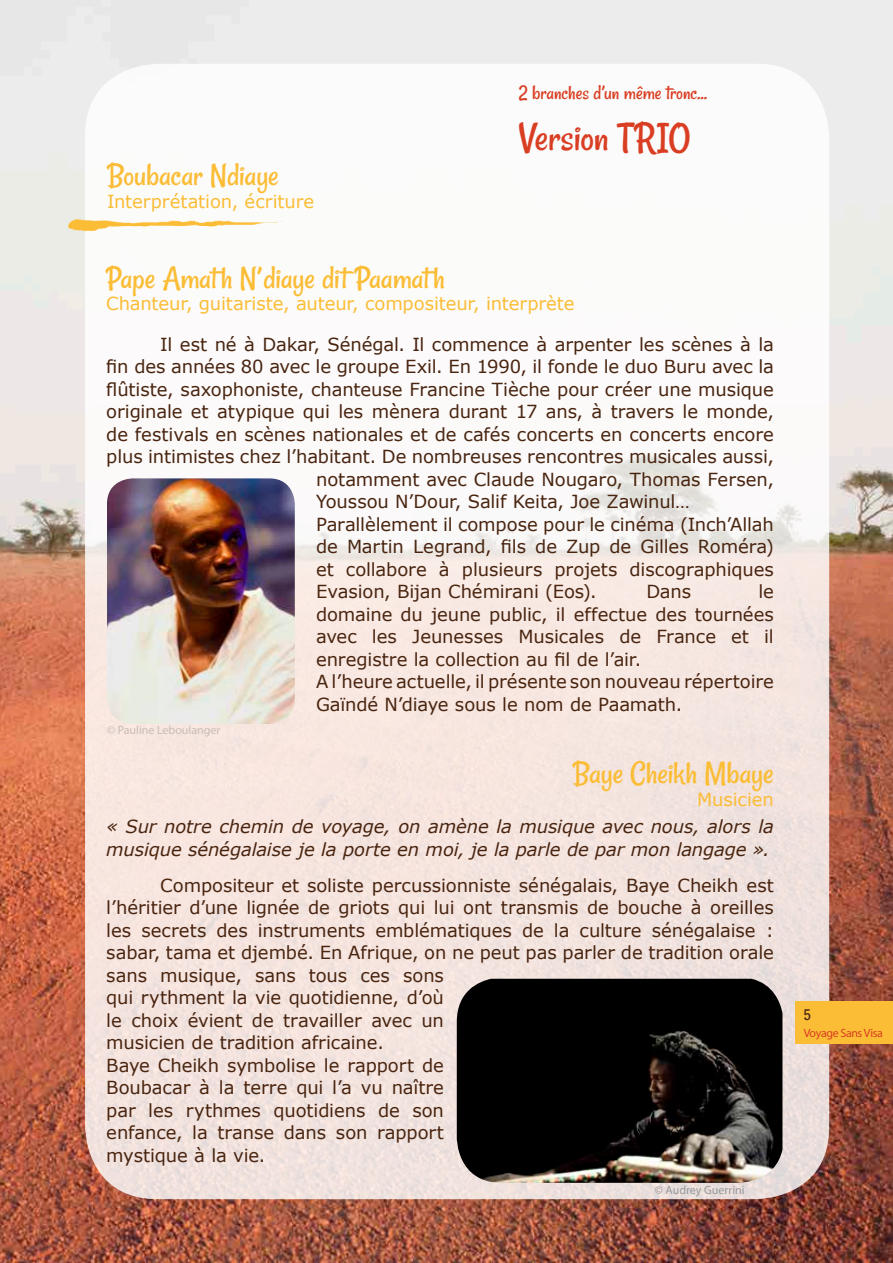
<style>
.page{position:relative;width:893px;height:1263px;background:#fff}
.page>*{position:absolute;margin:0;border:0;box-sizing:border-box;transform-origin:0 0}
.titre_1{font:42px "Rancho";letter-spacing:-.005em;color:#d93e23}
.sous_titre{font:33px "Rancho";letter-spacing:-.005em;color:#fbbd36}
.titre_1-2{font:21px "Rancho";letter-spacing:-.005em;color:#d93e23}
.texte_principal{font:18px/22.5px "Verdana";letter-spacing:-.005em;color:#492510;text-align:justify}
.texte_principal-2{font:italic 18px/22.5px "Verdana";letter-spacing:-.01em;color:#492510}
.texte_principal-3{font:18px "Verdana";letter-spacing:-.005em;color:#fbbd36}
.t1{font:15px "Rancho";color:#492510}
.légende{font:12px "Myriad Pro";color:#c8bdb7}
.légende-2{font:12px "Myriad Pro";color:#97989b}
.t2{font:12px "Myriad Pro";letter-spacing:-.03em;color:#d93e23}
</style>
<div class="page">
<img style="left:0;top:0;width:893px;height:1263px">
<div style="left:85px;top:64px;width:744px;height:1135px;background:linear-gradient(to bottom,#fdffff,#f0dcd6);border-radius:72px"></div>
<div style="left:795px;top:1001px;width:98px;height:42px;background:#fbbd36"></div>
<svg style="left:68px;top:219px;width:216px;height:12px"></svg>
<img style="left:107px;top:478px;width:188px;height:246px">
<img style="left:457px;top:979px;width:325px;height:204px">
<p class="sous_titre" style="left:107px;top:155px;width:173px">Boubacar Ndiaye</p>
<p class="texte_principal-3" style="left:107px;top:190px;width:209px">Interprétation, écriture</p>
<p class="titre_1-2" style="left:519px;top:80px;width:190px">2 branches d’un même tronc...</p>
<p class="titre_1" style="left:519px;top:112px;width:174px">Version TRIO</p>
<p class="sous_titre" style="left:106px;top:258px;width:340px">Pape Amath N’diaye dit Paamath</p>
<p class="texte_principal-3" style="left:106px;top:292px;width:470px">Chanteur, guitariste, auteur, compositeur, interprète</p>
<p class="texte_principal" style="left:160px;top:333px;width:615px">Il est né à Dakar, Sénégal. Il commence à arpenter les scènes à la</p>
<p class="texte_principal" style="left:106px;top:356px;width:669px">fin des années 80 avec le groupe Exil. En 1990, il fonde le duo Buru avec la</p>
<p class="texte_principal" style="left:106px;top:378px;width:669px">flûtiste, saxophoniste, chanteuse Francine Tièche pour créer une musique</p>
<p class="texte_principal" style="left:106px;top:401px;width:669px">originale et atypique qui les mènera durant 17 ans, à travers le monde,</p>
<p class="texte_principal" style="left:106px;top:423px;width:669px">de festivals en scènes nationales et de cafés concerts en concerts encore</p>
<p class="texte_principal" style="left:106px;top:446px;width:669px">plus intimistes chez l’habitant. De nombreuses rencontres musicales aussi,</p>
<p class="texte_principal" style="left:316px;top:468px;width:459px">notamment avec Claude Nougaro, Thomas Fersen,</p>
<p class="texte_principal" style="left:316px;top:491px;width:375px">Youssou N’Dour, Salif Keita, Joe Zawinul…</p>
<p class="texte_principal" style="left:316px;top:513px;width:459px">Parallèlement il compose pour le cinéma (Inch’Allah de Martin Legrand, fils de Zup de Gilles Roméra) et collabore à plusieurs projets discographiques Evasion, Bijan Chémirani (Eos).</p>
<p class="texte_principal" style="left:316px;top:581px;width:459px;text-indent:442px">le domaine du jeune public, il effectue des tournées avec les Jeunesses Musicales de France et il enregistre la collection au fil de l’air.</p>
<p class="texte_principal" style="left:316px;top:671px;width:459px">A l’heure actuelle, il présente son nouveau répertoire<br>Gaïndé N’diaye sous le nom de Paamath.</p>
<p class="texte_principal" style="left:646px;top:581px;width:46px">Dans</p>
<p class="légende" style="left:107px;top:722px;width:115px">© Pauline Leboulanger</p>
<p class="sous_titre" style="left:573px;top:753px;width:203px">Baye Cheikh Mbaye</p>
<p class="texte_principal-3" style="left:697px;top:788px;width:78px">Musicien</p>
<p class="texte_principal-2" style="left:106px;top:815px;width:669px">« Sur notre chemin de voyage, on amène la musique avec nous, alors la musique sénégalaise je la porte en moi, je la parle de par mon langage ».</p>
<p class="texte_principal" style="left:106px;top:874px;width:669px;text-align:left;text-indent:54px">Compositeur et soliste percussionniste sénégalais, Baye Cheikh est l’héritier d’une lignée de griots qui lui ont transmis de bouche à oreilles les secrets des instruments emblématiques de la culture sénégalaise : sabar, tama et djembé. En Afrique, on ne peut pas parler de tradition orale sans musique, sans tous ces sons<br>qui rythment la vie quotidienne, d’où<br>le choix évient de travailler avec un<br>musicien de tradition africaine.</p>
<p class="texte_principal" style="left:106px;top:1054px;width:339px">Baye Cheikh symbolise le rapport de Boubacar à la terre qui l’a vu naître par les rythmes quotidiens de son enfance, la transe dans son rapport mystique à la vie.</p>
<p class="légende-2" style="left:655px;top:1183px;width:91px">© Audrey Guerrini</p>
<p class="t1" style="left:804px;top:1005px;width:9px">5</p>
<p class="t2" style="left:804px;top:1025px;width:81px">Voyage Sans Visa</p>
</div>
